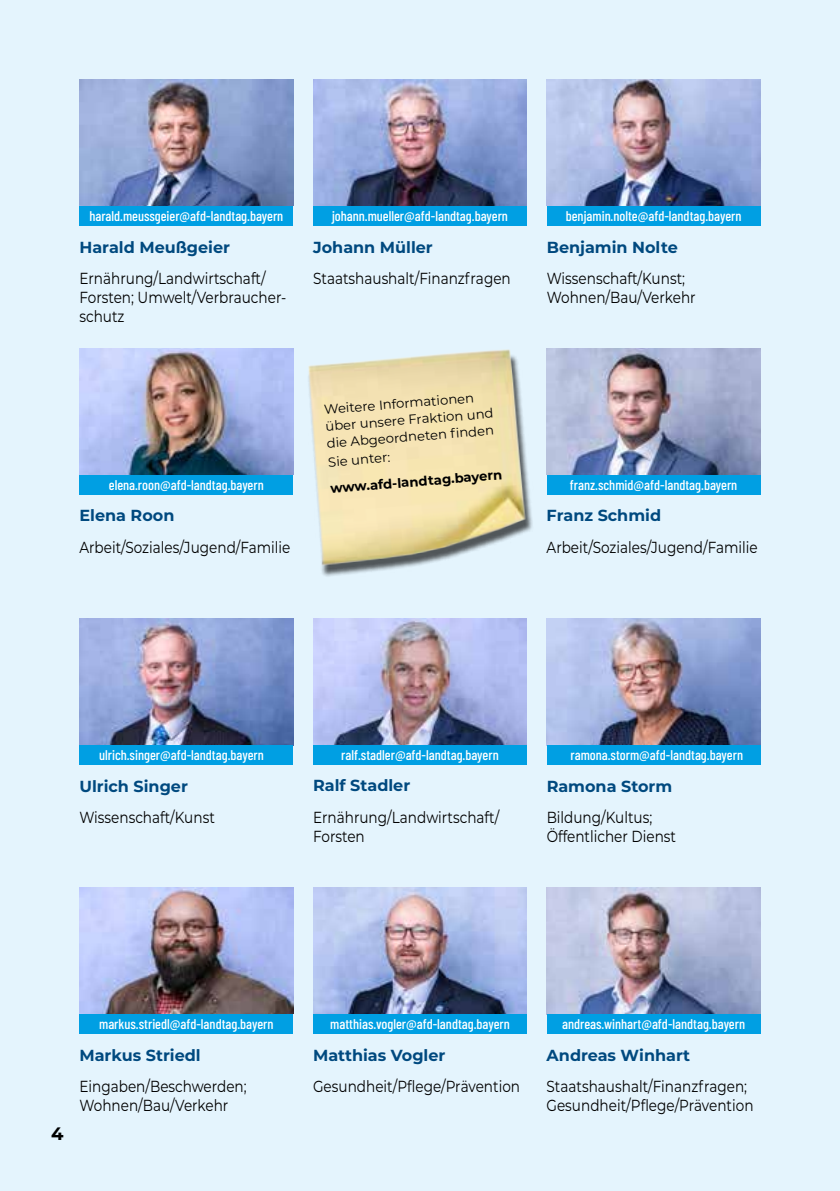
<style>
.page{position:relative;width:840px;height:1191px;background:#fff}
.page>*{position:absolute;margin:0;border:0;box-sizing:border-box;transform-origin:0 0}
.t1{font:700 18px "Montserrat";color:#000}
.t2{font:16px/19.2px "Montserrat";color:#000;scale:.85 1}
.t3{font:700 16px "Montserrat";color:#00497f}
.t4{font:500 14px "Barlow Condensed";color:#fff}
.t5{font:13.2px/17px "Montserrat";color:#000}
.t6{font:700 13.2px "Montserrat";color:#000}
</style>
<div class="page">
<div style="left:0;top:0;width:839px;height:1191px;background:#e4f4fd"></div>
<img style="left:290px;top:348px;width:243px;height:229px">
<img style="left:313px;top:887px;width:213px;height:127px">
<div style="left:313px;top:1014px;width:213px;height:19px;background:#009fe3"></div>
<img style="left:313px;top:79px;width:213px;height:127px">
<div style="left:313px;top:206px;width:213px;height:20px;background:#009fe3"></div>
<img style="left:313px;top:618px;width:213px;height:126px">
<div style="left:313px;top:744px;width:213px;height:20px;background:#009fe3"></div>
<img style="left:546px;top:887px;width:214px;height:127px">
<div style="left:546px;top:1014px;width:214px;height:20px;background:#009fe3"></div>
<img style="left:546px;top:79px;width:214px;height:127px">
<div style="left:546px;top:206px;width:214px;height:20px;background:#009fe3"></div>
<img style="left:546px;top:619px;width:214px;height:126px">
<div style="left:546px;top:745px;width:214px;height:20px;background:#009fe3"></div>
<img style="left:79px;top:887px;width:214px;height:127px">
<div style="left:79px;top:1014px;width:214px;height:19px;background:#009fe3"></div>
<img style="left:79px;top:619px;width:214px;height:126px">
<div style="left:79px;top:745px;width:214px;height:20px;background:#009fe3"></div>
<img style="left:79px;top:348px;width:214px;height:126px">
<div style="left:79px;top:475px;width:214px;height:19px;background:#009fe3"></div>
<img style="left:546px;top:348px;width:214px;height:126px">
<div style="left:546px;top:475px;width:214px;height:19px;background:#009fe3"></div>
<img style="left:79px;top:79px;width:214px;height:127px">
<div style="left:79px;top:206px;width:214px;height:20px;background:#009fe3"></div>
<p class="t4" style="left:89px;top:206px;width:195px">harald.meussgeier@afd-landtag.bayern</p>
<p class="t3" style="left:79px;top:235px;width:152px">Harald Meußgeier</p>
<p class="t2" style="left:79px;top:268px;width:245px">Ernährung/Landwirtschaft/<br>Forsten; Umwelt/Verbraucher&shy;schutz</p>
<p class="t4" style="left:332px;top:206px;width:177px">johann.mueller@afd-landtag.bayern</p>
<p class="t3" style="left:313px;top:235px;width:121px">Johann Müller</p>
<p class="t2" style="left:313px;top:268px;width:234px">Staatshaushalt/Finanzfragen</p>
<p class="t4" style="left:109px;top:475px;width:156px">elena.roon@afd-landtag.bayern</p>
<p class="t3" style="left:79px;top:504px;width:96px">Elena Roon</p>
<p class="t2" style="left:79px;top:537px;width:250px">Arbeit/Soziales/Jugend/Familie</p>
<p class="t5" style="left:323px;top:401px;width:170px;rotate:-5deg">Weitere Informationen über unsere Fraktion und die Abgeordneten fi nden</p>
<p class="t5" style="left:327px;top:453px;width:63px;rotate:-5deg">Sie unter:</p>
<p class="t6" style="left:329px;top:479px;width:174px;rotate:-5deg">www.afd-landtag.bayern</p>
<p class="t4" style="left:565px;top:206px;width:177px">benjamin.nolte@afd-landtag.bayern</p>
<p class="t3" style="left:546px;top:235px;width:132px">Benjamin Nolte</p>
<p class="t2" style="left:546px;top:268px;width:177px">Wissenschaft/Kunst;<br>Wohnen/Bau/Verkehr</p>
<p class="t4" style="left:569px;top:475px;width:169px">franz.schmid@afd-landtag.bayern</p>
<p class="t3" style="left:546px;top:504px;width:116px">Franz Schmid</p>
<p class="t2" style="left:546px;top:537px;width:250px">Arbeit/Soziales/Jugend/Familie</p>
<p class="t4" style="left:99px;top:745px;width:166px">ulrich.singer@afd-landtag.bayern</p>
<p class="t3" style="left:79px;top:774px;width:110px">Ulrich Singer</p>
<p class="t2" style="left:79px;top:807px;width:161px">Wissenschaft/Kunst</p>
<p class="t4" style="left:341px;top:745px;width:159px">ralf.stadler@afd-landtag.bayern</p>
<p class="t3" style="left:313px;top:774px;width:99px">Ralf Stadler</p>
<p class="t2" style="left:313px;top:806px;width:220px">Ernährung/Landwirtschaft/<br>Forsten</p>
<p class="t4" style="left:570px;top:745px;width:174px">ramona.storm@afd-landtag.bayern</p>
<p class="t3" style="left:546px;top:774px;width:127px">Ramona Storm</p>
<p class="t2" style="left:546px;top:807px;width:154px">Bildung/Kultus;<br>Öffentlicher Dienst</p>
<p class="t1" style="left:51px;top:1120px;width:14px">4</p>
<p class="t4" style="left:99px;top:1014px;width:176px">markus.striedl@afd-landtag.bayern</p>
<p class="t3" style="left:79px;top:1043px;width:123px">Markus Striedl</p>
<p class="t2" style="left:79px;top:1076px;width:198px">Eingaben/Beschwerden;<br>Wohnen/Bau/Verkehr</p>
<p class="t4" style="left:330px;top:1014px;width:181px">matthias.vogler@afd-landtag.bayern</p>
<p class="t3" style="left:313px;top:1043px;width:134px">Matthias Vogler</p>
<p class="t2" style="left:313px;top:1076px;width:245px">Gesundheit/Pflege/Prävention</p>
<p class="t4" style="left:561px;top:1014px;width:184px">andreas.winhart@afd-landtag.bayern</p>
<p class="t3" style="left:546px;top:1043px;width:145px">Andreas Winhart</p>
<p class="t2" style="left:546px;top:1076px;width:245px">Staatshaushalt/Finanzfragen;<br>Gesundheit/Pflege/Prävention</p>
</div>
